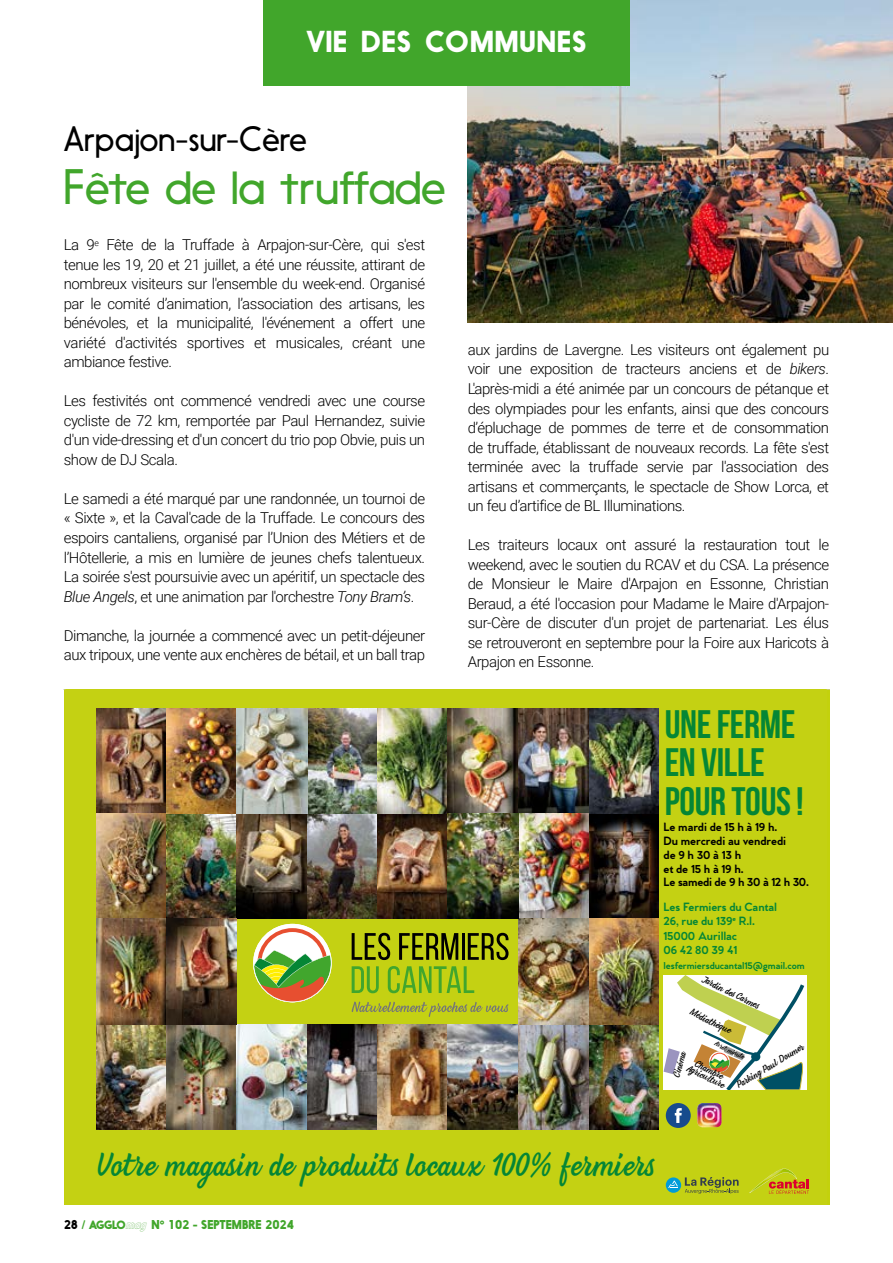
<style>
.page{position:relative;width:893px;height:1263px;background:#fff}
.page>*{position:absolute;margin:0;border:0;box-sizing:border-box;transform-origin:0 0}
.t1{font:300 46.5px "Nanami";letter-spacing:-.01em;color:#41a62b}
.t2{font:700 39.75px/38.4px "Bebas Neue";letter-spacing:-.01em;color:#058635}
.t3{font:300 33px "Nanami";color:#000}
.t4{font:30.9px "Beach Bar";color:#058635}
.t5{font:700 28.35px "Nanami";color:#fff}
.t6{font:300 15px/19.5px "Roboto";letter-spacing:-.03em;color:#000;text-align:justify}
.t7{font:700 12.3px/13.8px "Venti CF";letter-spacing:-.01em;color:#000}
.t8{font:700 12.3px/14.5px "Venti CF";letter-spacing:-.01em;color:#058635}
.t9{font:900 12px "Nanami";color:#41a62b}
.t10{font:700 10.35px "Venti CF";letter-spacing:-.01em;color:#058635}
.t11{font:9.45px/7.5px "Beach Bar";color:#000;text-align:center}
.t12{font:6.75px "Beach Bar";color:#000}
.s1{font-style:italic}
.s2{color:#000}
.s3{font-size:11.25px;color:#fff}
.s4{font-family:"Nanami Outline";font-weight:400;font-style:italic;font-size:12.3px;color:#fff}
</style>
<div class="page">
<img style="left:468px;top:0;width:425px;height:322px">
<div style="left:263px;top:0;width:367px;height:85px;background:#41a62b"></div>
<div style="left:65px;top:690px;width:762px;height:515px;background:#c4d113"></div>
<img style="left:96px;top:708px;width:71px;height:316px">
<img style="left:588px;top:708px;width:70px;height:316px">
<img style="left:167px;top:813px;width:351px;height:106px">
<img style="left:167px;top:708px;width:421px;height:105px">
<img style="left:518px;top:813px;width:70px;height:211px">
<img style="left:96px;top:1024px;width:562px;height:105px">
<img style="left:167px;top:919px;width:70px;height:105px">
<svg style="left:352px;top:933px;width:38px;height:27px"></svg>
<svg style="left:399px;top:933px;width:59px;height:27px"></svg>
<hr style="left:462px;top:933px;width:3px;height:27px;background:#000">
<svg style="left:468px;top:933px;width:40px;height:27px"></svg>
<svg style="left:352px;top:966px;width:27px;height:27px"></svg>
<svg style="left:388px;top:966px;width:86px;height:27px"></svg>
<svg style="left:253px;top:924px;width:79px;height:78px"></svg>
<svg style="left:352px;top:1001px;width:156px;height:16px"></svg>
<svg style="left:664px;top:975px;width:143px;height:114px;background:#dce2cf"></svg>
<div style="left:666px;top:1103px;width:25px;height:25px;background:#174b8d;border-radius:50%"></div>
<svg style="left:675px;top:1108px;width:7px;height:15px"></svg>
<img style="left:697px;top:1103px;width:25px;height:25px">
<svg style="left:685px;top:1177px;width:54px;height:17px"></svg>
<svg style="left:666px;top:1177px;width:15px;height:16px"></svg>
<svg style="left:668px;top:1181px;width:10px;height:7px"></svg>
<svg style="left:749px;top:1168px;width:60px;height:26px"></svg>
<h3 class="t5" style="left:306px;top:24px;width:282px">VIE DES COMMUNES</h3>
<h3 class="t3" style="left:64px;top:120px;width:245px">Arpajon-sur-Cère</h3>
<h1 class="t1" style="left:64px;top:160px;width:384px">Fête de la truffade</h1>
<p class="t6" style="left:64px;top:235px;width:363px">La 9<sup>e</sup> Fête de la Truffade à Arpajon-sur-Cère, qui s'est tenue les 19, 20 et 21 juillet, a été une réussite, attirant de nombreux visiteurs sur l'ensemble du week-end. Organisé par le comité d’animation, l’association des artisans, les bénévoles, et la municipalité, l'événement a offert une variété d'activités sportives et musicales, créant une ambiance festive.</p>
<p class="t6" style="left:64px;top:391px;width:363px">Les festivités ont commencé vendredi avec une course cycliste de 72 km, remportée par Paul Hernandez, suivie d'un vide-dressing et d'un concert du trio pop Obvie, puis un show de DJ Scala.</p>
<p class="t6" style="left:64px;top:488px;width:363px">Le samedi a été marqué par une randonnée, un tournoi de « Sixte », et la Caval'cade de la Truffade. Le concours des espoirs cantaliens, organisé par l’Union des Métiers et de l’Hôtellerie, a mis en lumière de jeunes chefs talentueux.<br>La soirée s'est poursuivie avec un apéritif, un spectacle des <span class="s1">Blue Angels</span>, et une animation par l'orchestre <span class="s1">Tony Bram’s</span>.</p>
<p class="t6" style="left:64px;top:625px;width:363px">Dimanche, la journée a commencé avec un petit-déjeuner aux tripoux, une vente aux enchères de bétail, et un ball trap</p>
<p class="t6" style="left:468px;top:339px;width:363px">aux jardins de Lavergne. Les visiteurs ont également pu voir une exposition de tracteurs anciens et de <span class="s1">bikers</span>.<br>L'après-midi a été animée par un concours de pétanque et des olympiades pour les enfants, ainsi que des concours d’épluchage de pommes de terre et de consommation de truffade, établissant de nouveaux records. La fête s'est terminée avec la truffade servie par l'association des artisans et commerçants, le spectacle de Show Lorca, et un feu d’artifice de BL Illuminations.</p>
<p class="t6" style="left:468px;top:534px;width:363px">Les traiteurs locaux ont assuré la restauration tout le weekend, avec le soutien du RCAV et du CSA. La présence de Monsieur le Maire d'Arpajon en Essonne, Christian Beraud, a été l'occasion pour Madame le Maire d'Arpajon&shy;sur-Cère de discuter d'un projet de partenariat. Les élus se retrouveront en septembre pour la Foire aux Haricots à Arpajon en Essonne.</p>
<h2 class="t2" style="left:665px;top:704px;width:141px">UNE FERME<br>EN VILLE<br>POUR TOUS !</h2>
<p class="t7" style="left:664px;top:821px;width:147px">Le mardi de 15 h à 19 h.<br>Du mercredi au vendredi<br>de 9 h 30 à 13 h<br>et de 15 h à 19 h.<br>Le samedi de 9 h 30 à 12 h 30.</p>
<p class="t8" style="left:664px;top:900px;width:115px">Les Fermiers du Cantal<br>26, rue du 139<sup>e</sup> R.I.<br>15000 Aurillac<br>06 42 80 39 41</p>
<p class="t10" style="left:664px;top:959px;width:143px">lesfermiersducantal15@gmail.com</p>
<p class="t11" style="left:704px;top:976px;width:63px;rotate:26deg">Jardin des Carmes</p>
<p class="t11" style="left:736px;top:1083px;width:78px;rotate:-31deg">Parking Paul Doumer</p>
<p class="t11" style="left:692px;top:1008px;width:46px;rotate:26deg">Médiathèque</p>
<p class="t11" style="left:692px;top:1058px;width:42px;rotate:26deg">Chambre<br>Agriculture</p>
<p class="t12" style="left:717px;top:1039px;width:34px;rotate:26deg">Arrêt minute</p>
<p class="t11" style="left:673px;top:1076px;width:27px;rotate:-74deg">Cinéma</p>
<h3 class="t4" style="left:96px;top:1145px;width:557px">Votre magasin de produits locaux 100% fermiers</h3>
<p class="t9" style="left:64px;top:1218px;width:232px"><span class="s2">28</span> / <span class="s3">AGGLO</span><span class="s4">mag</span> N° 102 - SEPTEMBRE 2024</p>
</div>
